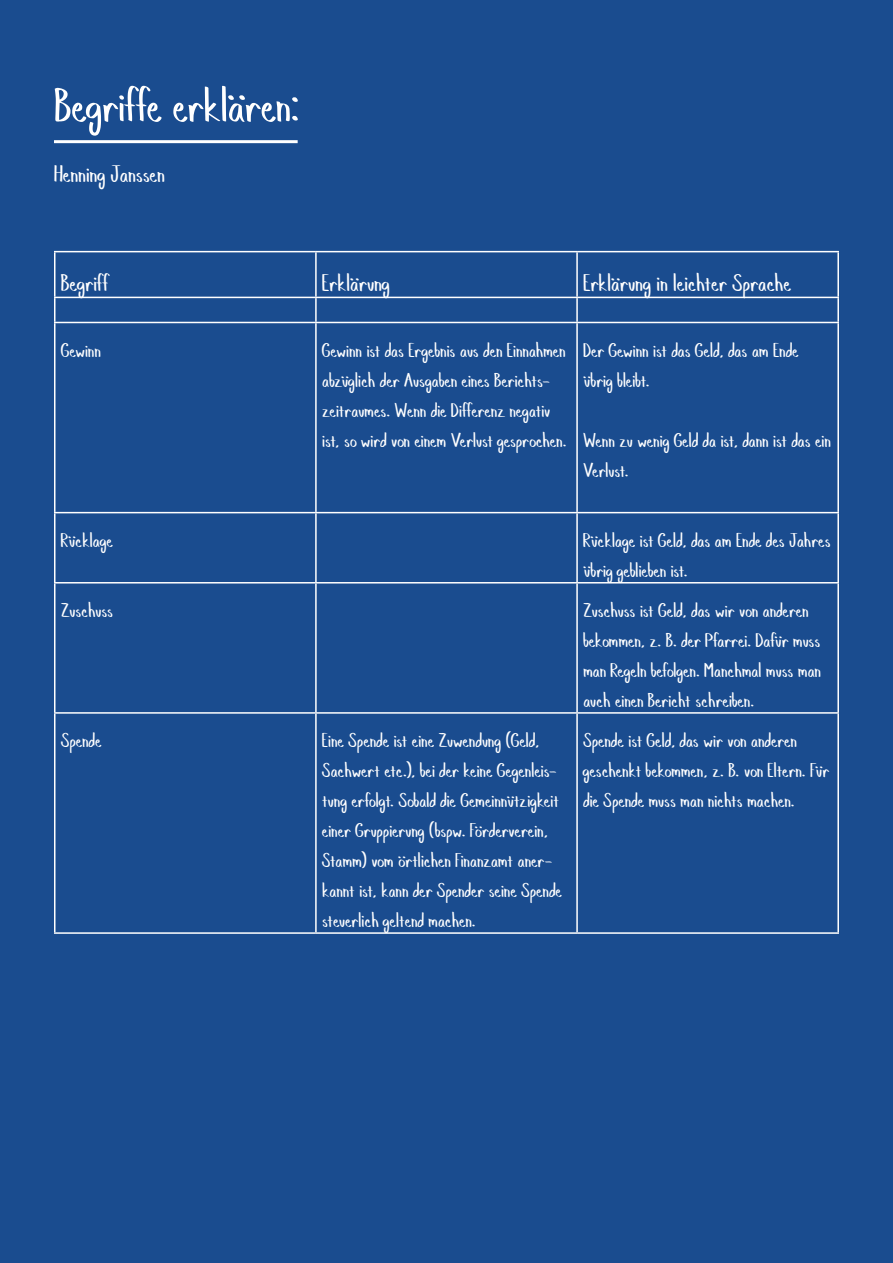
<style>
.page{position:relative;width:893px;height:1263px;background:#1a4c8f}
.page>*{position:absolute;margin:0;border:0;box-sizing:border-box;transform-origin:0 0}
.t1{font:90px "Memos Hand";letter-spacing:-.02em;color:#fff}
.t2{font:45px "Memos Hand";letter-spacing:-.015em;color:#fff}
.t3{font:37.5px/30px "Memos Hand";letter-spacing:-.015em;color:#fff}
</style>
<div class="page">
<hr style="left:54px;top:251px;width:262px;height:1px;background:#fff">
<hr style="left:54px;top:252px;width:2px;height:45px;background:#fff">
<hr style="left:316px;top:251px;width:261px;height:1px;background:#fff">
<hr style="left:315px;top:252px;width:2px;height:45px;background:#fff">
<hr style="left:577px;top:251px;width:262px;height:1px;background:#fff">
<hr style="left:576px;top:252px;width:2px;height:45px;background:#fff">
<hr style="left:837px;top:252px;width:2px;height:45px;background:#fff">
<hr style="left:54px;top:297px;width:262px;height:1px;background:#fff">
<hr style="left:54px;top:298px;width:2px;height:24px;background:#fff">
<hr style="left:316px;top:297px;width:261px;height:1px;background:#fff">
<hr style="left:315px;top:298px;width:2px;height:24px;background:#fff">
<hr style="left:577px;top:297px;width:262px;height:1px;background:#fff">
<hr style="left:576px;top:298px;width:2px;height:24px;background:#fff">
<hr style="left:837px;top:298px;width:2px;height:24px;background:#fff">
<hr style="left:54px;top:322px;width:262px;height:1px;background:#fff">
<hr style="left:54px;top:323px;width:2px;height:189px;background:#fff">
<hr style="left:316px;top:322px;width:261px;height:1px;background:#fff">
<hr style="left:315px;top:323px;width:2px;height:189px;background:#fff">
<hr style="left:577px;top:322px;width:262px;height:1px;background:#fff">
<hr style="left:576px;top:323px;width:2px;height:189px;background:#fff">
<hr style="left:837px;top:323px;width:2px;height:189px;background:#fff">
<hr style="left:54px;top:512px;width:262px;height:1px;background:#fff">
<hr style="left:54px;top:513px;width:2px;height:69px;background:#fff">
<hr style="left:316px;top:512px;width:261px;height:1px;background:#fff">
<hr style="left:315px;top:513px;width:2px;height:69px;background:#fff">
<hr style="left:577px;top:512px;width:262px;height:1px;background:#fff">
<hr style="left:576px;top:513px;width:2px;height:69px;background:#fff">
<hr style="left:837px;top:513px;width:2px;height:69px;background:#fff">
<hr style="left:54px;top:582px;width:262px;height:1px;background:#fff">
<hr style="left:54px;top:583px;width:2px;height:129px;background:#fff">
<hr style="left:316px;top:582px;width:261px;height:1px;background:#fff">
<hr style="left:315px;top:583px;width:2px;height:129px;background:#fff">
<hr style="left:577px;top:582px;width:262px;height:1px;background:#fff">
<hr style="left:576px;top:583px;width:2px;height:129px;background:#fff">
<hr style="left:837px;top:583px;width:2px;height:129px;background:#fff">
<hr style="left:54px;top:712px;width:262px;height:2px;background:#fff">
<hr style="left:54px;top:714px;width:2px;height:218px;background:#fff">
<hr style="left:316px;top:712px;width:261px;height:2px;background:#fff">
<hr style="left:315px;top:714px;width:2px;height:218px;background:#fff">
<hr style="left:577px;top:712px;width:262px;height:2px;background:#fff">
<hr style="left:576px;top:714px;width:2px;height:218px;background:#fff">
<hr style="left:837px;top:714px;width:2px;height:218px;background:#fff">
<hr style="left:54px;top:932px;width:262px;height:2px;background:#fff">
<hr style="left:316px;top:932px;width:261px;height:2px;background:#fff">
<hr style="left:577px;top:932px;width:262px;height:2px;background:#fff">
<hr style="left:54px;top:140px;width:244px;height:3px;background:#fff">
<p class="t1" style="left:54px;top:38px;width:248px">Begriffe erklären:</p>
<p class="t2" style="left:54px;top:140px;width:113px">Henning Janssen</p>
<p class="t2" style="left:61px;top:250px;width:49px">Begriff</p>
<p class="t2" style="left:322px;top:250px;width:70px">Erklärung</p>
<p class="t2" style="left:583px;top:250px;width:210px">Erklärung in leichter Sprache</p>
<p class="t3" style="left:61px;top:329px;width:42px">Gewinn</p>
<p class="t3" style="left:322px;top:329px;width:511px">Gewinn ist das Ergebnis aus den Einnahmen<br>abzüglich der Ausgaben eines Berichts-<br>zeitraumes. Wenn die Differenz negativ<br>ist, so wird von einem Verlust gesprochen. Wenn zu wenig Geld da ist, dann ist das ein</p>
<p class="t3" style="left:583px;top:329px;width:217px">Der Gewinn ist das Geld, das am Ende übrig bleibt.</p>
<p class="t3" style="left:583px;top:449px;width:47px">Verlust.</p>
<p class="t3" style="left:61px;top:519px;width:54px">Rücklage</p>
<p class="t3" style="left:583px;top:519px;width:249px">Rücklage ist Geld, das am Ende des Jahres übrig geblieben ist.</p>
<p class="t3" style="left:61px;top:589px;width:54px">Zuschuss</p>
<p class="t3" style="left:583px;top:589px;width:240px">Zuschuss ist Geld, das wir von anderen bekommen, z. B. der Pfarrei. Dafür muss man Regeln befolgen. Manchmal muss man auch einen Bericht schreiben.</p>
<p class="t3" style="left:61px;top:719px;width:43px">Spende</p>
<p class="t3" style="left:322px;top:719px;width:242px">Eine Spende ist eine Zuwendung (Geld, Sachwert etc.), bei der keine Gegenleis&shy;tung erfolgt. Sobald die Gemeinnützigkeit einer Gruppierung (bspw. Förderverein, Stamm) vom örtlichen Finanzamt aner&shy;kannt ist, kann der Spender seine Spende steuerlich geltend machen.</p>
<p class="t3" style="left:583px;top:719px;width:248px">Spende ist Geld, das wir von anderen geschenkt bekommen, z. B. von Eltern. Für die Spende muss man nichts machen.</p>
</div>
